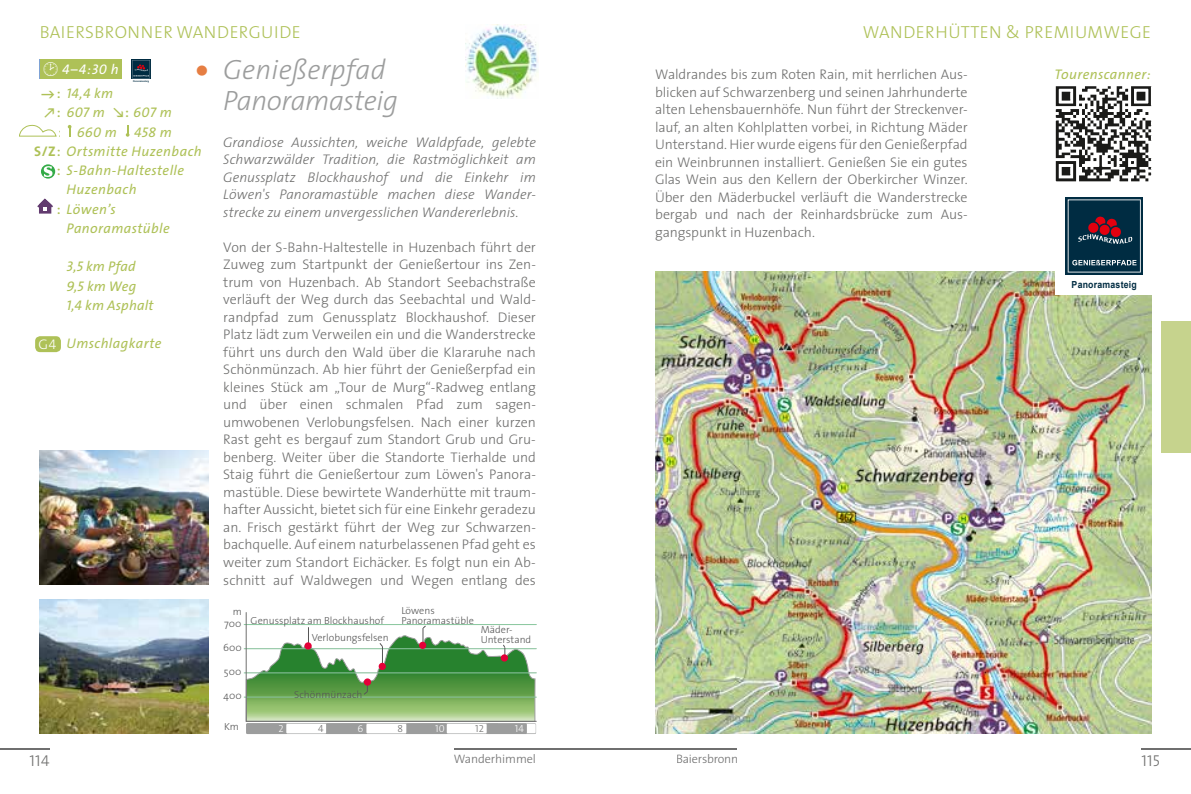
<style>
.page{position:relative;width:1191px;height:794px;background:#fff}
.page>*{position:absolute;margin:0;border:0;box-sizing:border-box;transform-origin:0 0}
.t1{font:italic 300 28px/31.5px "The Sans";letter-spacing:-.005em;color:#9c9d9d}
.t2{font:300 17.5px "The Sans";letter-spacing:.025em;color:#aec157}
.t3{font:17.5px "Wingdings";color:#e67e42}
.t4{font:15.75px "The Sans Light Caps";letter-spacing:.02em;color:#6f6f6e}
.t5{font:300 14px/17.5px "The Sans";letter-spacing:-.01em;color:#6f6f6e;text-align:justify}
.t6{font:italic 300 14px/17.5px "The Sans";letter-spacing:.005em;color:#6f6f6e;text-align:justify}
.t7{font:italic 14px "The Sans";letter-spacing:.03em;color:#aec157}
.t8{font:italic 14px/19.2px "The Sans";letter-spacing:.01em;color:#aec157}
.t9{font:italic 14px/19.2px "The Sans Caps";letter-spacing:.02em;color:#aec157}
.t10{font:italic 14px "The Sans Caps";color:#fff}
.t11{font:300 12.25px "The Sans";letter-spacing:-.015em;color:#6f6f6f}
.t12{font:300 10.15px/9.5px "The Sans";color:#565656}
.t13{font:10.15px "The Sans Light Caps";color:#fff}
.t14{font:10.15px "The Sans Light Caps";color:#6f6f6e}
.t15{font:700 9.62px "Arial";letter-spacing:.025em;color:#002c42;scale:.9 1}
.t16{font:700 2.45px "Arial";letter-spacing:.025em;color:#002c42;scale:.9 1}
.s1{font-family:"The Sans Light Caps"}
.s2{font-family:"The Sans";font-weight:300}
.s3{font-family:"The Sans"}
.s4{font-family:"The Sans";font-style:normal;font-size:15.75px}
.s5{font-weight:700;font-style:normal}
.s6{font-style:normal;font-size:15.75px}
.s7{font-family:"The Sans Caps"}
.s8{font-weight:300;font-style:normal;color:#fff}
.s9{font-family:"The Sans Light Caps";font-style:normal;color:#fff}
</style>
<div class="page">
<img style="left:40px;top:599px;width:168px;height:134px">
<img style="left:40px;top:451px;width:168px;height:133px">
<div style="left:1161px;top:321px;width:30px;height:131px;background:#c6d38d"></div>
<hr style="left:0;top:748px;width:50px;height:2px;background:#6f6f6f">
<hr style="left:453px;top:748px;width:142px;height:2px;background:#6f6f6f">
<hr style="left:595px;top:748px;width:142px;height:2px;background:#6f6f6f">
<hr style="left:1141px;top:748px;width:50px;height:2px;background:#6f6f6f">
<svg style="left:41px;top:164px;width:14px;height:15px"></svg>
<svg style="left:44px;top:166px;width:8px;height:11px"></svg>
<svg style="left:37px;top:199px;width:16px;height:15px"></svg>
<div style="left:35px;top:336px;width:26px;height:16px;background:#aec157;border-radius:5px"></div>
<svg style="left:68px;top:125px;width:3px;height:12px"></svg>
<svg style="left:126px;top:125px;width:3px;height:12px"></svg>
<div style="left:246px;top:723px;width:290px;height:11px;background:#bdbebe"></div>
<div style="left:246px;top:723px;width:40px;height:11px;background:#9c9d9d"></div>
<div style="left:286px;top:724px;width:40px;height:9px;background:#fff"></div>
<div style="left:326px;top:723px;width:40px;height:11px;background:#9c9d9d"></div>
<div style="left:366px;top:724px;width:40px;height:9px;background:#fff"></div>
<div style="left:407px;top:723px;width:40px;height:11px;background:#9c9d9d"></div>
<div style="left:447px;top:724px;width:40px;height:9px;background:#fff"></div>
<div style="left:497px;top:723px;width:39px;height:10px;background:#fff"></div>
<div style="left:487px;top:723px;width:40px;height:11px;background:#9c9d9d"></div>
<hr style="left:246px;top:721px;width:290px;height:1px;background:#6f6f6e">
<hr style="left:244px;top:624px;width:292px;height:1px;background:#8ac89f">
<hr style="left:244px;top:648px;width:292px;height:1px;background:#8ac89f">
<hr style="left:244px;top:672px;width:292px;height:1px;background:#8ac89f">
<hr style="left:244px;top:697px;width:292px;height:1px;background:#8ac89f">
<hr style="left:246px;top:612px;width:1px;height:109px;background:#6f6f6e">
<svg style="left:246px;top:625px;width:289px;height:96px"></svg>
<div style="left:304px;top:642px;width:8px;height:7px;background:#e40039;border-radius:50%"></div>
<div style="left:379px;top:663px;width:7px;height:7px;background:#e40039;border-radius:50%"></div>
<div style="left:364px;top:678px;width:7px;height:7px;background:#e40039;border-radius:50%"></div>
<div style="left:419px;top:642px;width:7px;height:7px;background:#e40039;border-radius:50%"></div>
<div style="left:501px;top:654px;width:7px;height:7px;background:#e40039;border-radius:50%"></div>
<img style="left:655px;top:271px;width:496px;height:463px">
<img style="left:1055px;top:86px;width:97px;height:96px">
<div style="left:1055px;top:192px;width:106px;height:102px;background:#fff"></div>
<img style="left:466px;top:25px;width:72px;height:73px">
<div style="left:40px;top:60px;width:82px;height:19px;background:#aec157"></div>
<svg style="left:131px;top:60px;width:20px;height:19px"></svg>
<svg style="left:132px;top:60px;width:18px;height:18px"></svg>
<div style="left:1065px;top:197px;width:78px;height:78px;background:linear-gradient(to right,#002c42,#002c42)"></div>
<svg style="left:1067px;top:199px;width:73px;height:73px;background:#243a4e"></svg>
<svg style="left:19px;top:124px;width:38px;height:13px"></svg>
<p class="t2" style="left:40px;top:17px;width:263px">BAIERSBRONNER WANDERGUIDE</p>
<p class="t2" style="left:863px;top:17px;width:290px">WANDERHÜTTEN &amp; PREMIUMWEGE</p>
<h1 class="t1" style="left:223px;top:53px;width:176px">Genießerpfad<br>Panoramasteig</h1>
<p class="t10" style="left:60px;top:58px;width:60px"><span class="s1">5</span>4<span class="s2">:</span> <span class="s3">–</span><span class="s1">3 0</span>4 <span class="s2">h</span><span class="s3">:</span> 3 0 <span class="s3">h</span></p>
<p class="t3" style="left:195px;top:61px;width:15px">●</p>
<p class="t5" style="left:655px;top:65px;width:314px">Waldrandes bis zum Roten Rain, mit herrlichen Aus&shy;blicken auf Schwarzenberg und seinen Jahrhunderte alten Lehens bauernhöfe. Nun führt der Streckenver&shy;lauf, an alten Kohlplatten vorbei, in Richtung Mäder Unterstand. Hier wurde eigens für den Genießerpfad ein Weinbrunnen installiert. Genießen Sie ein gutes Glas Wein aus den Kellern der Oberkircher Winzer.<br>Über den Mäderbuckel verläuft die Wanderstrecke bergab und nach der Reinhardsbrücke zum Aus&shy;gangspunkt in Huzenbach.</p>
<p class="t7" style="left:1054px;top:62px;width:97px">Tourenscanner:</p>
<p class="t16" style="left:133px;top:80px;width:19px">Panoramasteig</p>
<p class="t9" style="left:57px;top:83px;width:58px"><span class="s4">:</span> 14<span class="s3">,</span>4 <span class="s3">km </span><span class="s4">:</span> 607 <span class="s3">m</span></p>
<p class="t9" style="left:57px;top:103px;width:117px;text-align:right"><span class="s4">:</span> 607 <span class="s3">m<br></span><span class="s4">:</span> 660 <span class="s3">m</span> 458 <span class="s3">m</span></p>
<p class="t7" style="left:34px;top:139px;width:169px"><span class="s5">S/Z</span><span class="s6">:</span> Ortsmitte Huzenbach</p>
<p class="t7" style="left:57px;top:159px;width:129px"><span class="s6">:</span> S-Bahn-Haltestelle</p>
<p class="t7" style="left:67px;top:178px;width:72px">Huzenbach</p>
<p class="t7" style="left:57px;top:197px;width:60px"><span class="s6">:</span> Löwen’s</p>
<p class="t7" style="left:67px;top:216px;width:105px">Panoramastüble</p>
<p class="t8" style="left:67px;top:257px;width:89px"><span class="s7">3</span>,<span class="s7">5</span> km Pfad<br><span class="s7">9</span>,<span class="s7">5</span> km Weg<br><span class="s7">1</span>,<span class="s7">4</span> km Asphalt</p>
<p class="t7" style="left:38px;top:332px;width:124px"><span class="s8">G</span><span class="s9">4</span> Umschlagkarte</p>
<p class="t6" style="left:223px;top:133px;width:314px">Grandiose Aussichten, weiche Waldpfade, gelebte Schwarzwälder Tradition, die Rastmöglichkeit am Ge nuss platz Blockhaushof und die Einkehr im Löwen's Panoramastüble machen diese Wander&shy;strecke zu einem unvergesslichen Wandererlebnis.</p>
<p class="t5" style="left:223px;top:238px;width:314px">Von der S-Bahn-Haltestelle in Huzenbach führt der Zuweg zum Startpunkt der Genießertour ins Zen&shy;trum von Huzenbach. Ab Standort Seebachstraße verläuft der Weg durch das Seebachtal und Wald&shy;randpfad zum Genussplatz Blockhaushof. Dieser Platz lädt zum Verweilen ein und die Wanderstrecke führt uns durch den Wald über die Klararuhe nach Schönmünzach. Ab hier führt der Genießerpfad ein kleines Stück am „Tour de Murg“-Radweg entlang und über einen schmalen Pfad zum sagen&shy;umwobenen Verlobungsfelsen. Nach einer kurzen Rast geht es bergauf zum Standort Grub und Gru&shy;benberg. Weiter über die Standorte Tierhalde und Staig führt die Genießertour zum Löwen's Panora&shy;mastüble. Diese bewirtete Wanderhütte mit traum&shy;hafter Aussicht, bietet sich für eine Einkehr geradezu an. Frisch gestärkt führt der Weg zur Schwarzen&shy;bachquelle. Auf einem natur belassenen Pfad geht es weiter zum Standort Eichäcker. Es folgt nun ein Ab&shy;schnitt auf Waldwegen und Wegen entlang des</p>
<p class="t15" style="left:1071px;top:278px;width:74px">Panoramasteig</p>
<p class="t12" style="left:233px;top:607px;width:11px">m</p>
<p class="t12" style="left:224px;top:618px;width:19px">700</p>
<p class="t12" style="left:223px;top:642px;width:20px">600</p>
<p class="t12" style="left:224px;top:666px;width:19px">500</p>
<p class="t12" style="left:223px;top:691px;width:20px">400</p>
<p class="t12" style="left:312px;top:611px;width:78px;line-height:17.3px;text-indent:-61px">Genussplatz am Blockhaushof<br>Verlobungsfelsen</p>
<p class="t12" style="left:294px;top:690px;width:70px">Schönmünzach</p>
<p class="t12" style="left:401px;top:605px;width:74px">Löwens<br>Panoramastüble</p>
<p class="t12" style="left:481px;top:625px;width:52px">Mäder-<br>Unterstand</p>
<p class="t12" style="left:224px;top:721px;width:16px">Km</p>
<p class="t13" style="left:279px;top:720px;width:7px">2</p>
<p class="t14" style="left:318px;top:720px;width:7px">4</p>
<p class="t13" style="left:357px;top:720px;width:7px">6</p>
<p class="t14" style="left:397px;top:720px;width:7px">8</p>
<p class="t13" style="left:435px;top:720px;width:11px">10</p>
<p class="t14" style="left:475px;top:720px;width:10px">12</p>
<p class="t13" style="left:515px;top:720px;width:11px">14</p>
<p class="t4" style="left:30px;top:747px;width:22px">114</p>
<p class="t11" style="left:454px;top:749px;width:84px">Wanderhimmel</p>
<p class="t11" style="left:676px;top:749px;width:63px">Baiersbronn</p>
<p class="t4" style="left:1141px;top:747px;width:20px">115</p>
</div>
